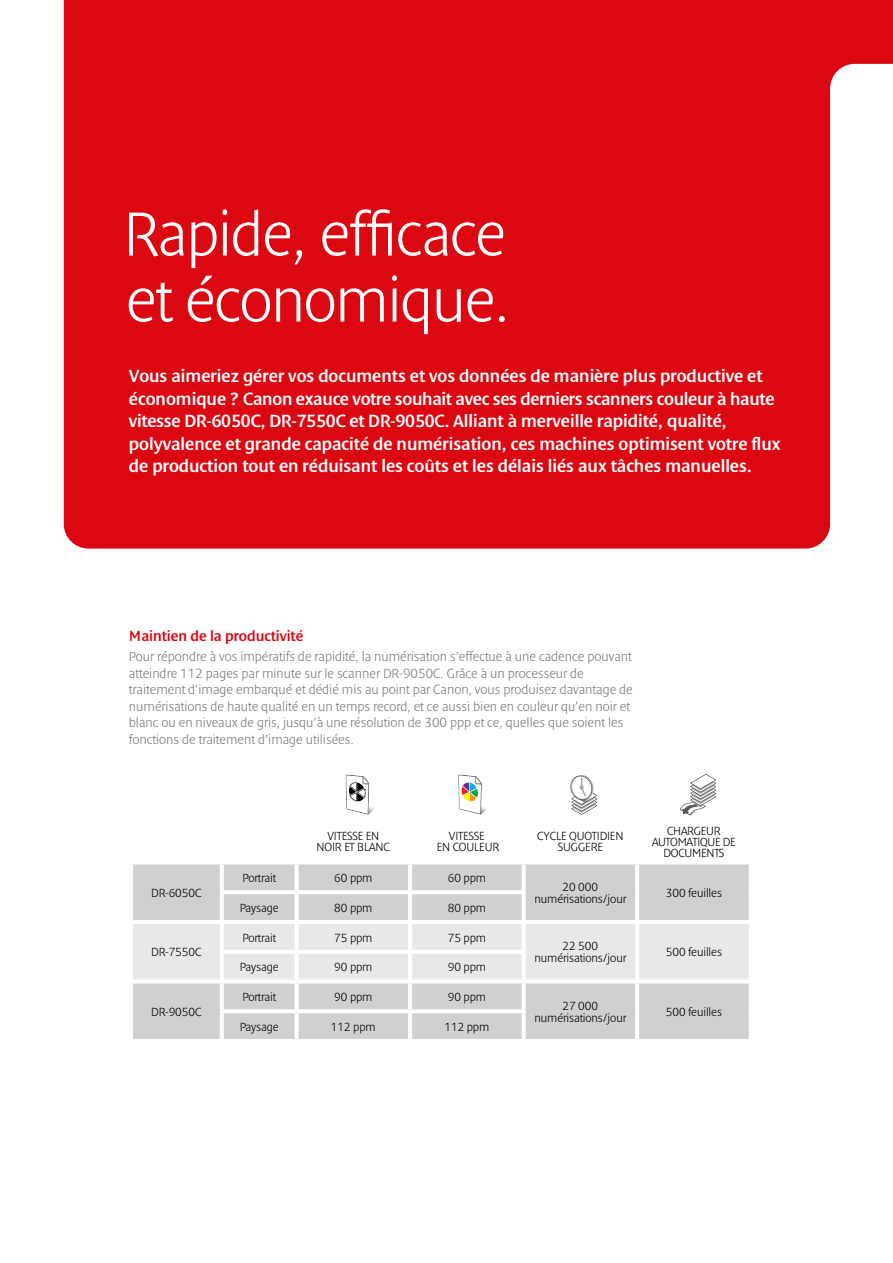
<style>
.page{position:relative;width:893px;height:1263px;background:#fff}
.page>*{position:absolute;margin:0;border:0;box-sizing:border-box;transform-origin:0 0}
.t1{font:300 63px/66px "Denda New";letter-spacing:-.02em;color:#fff}
.t2{font:600 18px/22.5px "Denda New";color:#fff}
.t3{font:600 15px "Denda New";color:#db0812}
.t4{font:300 13.5px/16.5px "Denda New";color:#7c7b7b}
.t5{font:300 12px/10.9px "Denda New";letter-spacing:-.01em;color:#000;text-align:center}
</style>
<div class="page">
<div style="left:64px;top:0;width:829px;height:549px;background:#db0812"></div>
<div style="left:133px;top:864px;width:616px;height:175px;background:#d0d0d0"></div>
<div style="left:133px;top:924px;width:616px;height:55px;background:#e8e8e8"></div>
<hr style="left:220px;top:864px;width:4px;height:26px;background:#fff">
<svg style="left:295px;top:864px;width:4px;height:26px"></svg>
<hr style="left:408px;top:864px;width:4px;height:26px;background:#fff">
<svg style="left:522px;top:864px;width:4px;height:26px"></svg>
<hr style="left:635px;top:864px;width:4px;height:28px;background:#fff">
<hr style="left:220px;top:890px;width:77px;height:4px;background:#fff">
<hr style="left:220px;top:894px;width:4px;height:26px;background:#fff">
<hr style="left:297px;top:890px;width:113px;height:4px;background:#fff">
<svg style="left:295px;top:894px;width:4px;height:26px"></svg>
<hr style="left:410px;top:890px;width:116px;height:4px;background:#fff">
<hr style="left:408px;top:894px;width:4px;height:26px;background:#fff">
<svg style="left:522px;top:894px;width:4px;height:26px"></svg>
<hr style="left:635px;top:892px;width:4px;height:28px;background:#fff">
<hr style="left:129px;top:920px;width:93px;height:4px;background:#fff">
<hr style="left:222px;top:920px;width:75px;height:4px;background:#fff">
<hr style="left:220px;top:924px;width:4px;height:26px;background:#fff">
<hr style="left:297px;top:920px;width:113px;height:4px;background:#fff">
<hr style="left:295px;top:924px;width:4px;height:26px;background:#fff">
<hr style="left:410px;top:920px;width:114px;height:4px;background:#fff">
<hr style="left:408px;top:924px;width:4px;height:26px;background:#fff">
<hr style="left:524px;top:920px;width:113px;height:4px;background:#fff">
<hr style="left:522px;top:924px;width:4px;height:26px;background:#fff">
<hr style="left:637px;top:920px;width:116px;height:4px;background:#fff">
<hr style="left:635px;top:924px;width:4px;height:28px;background:#fff">
<hr style="left:220px;top:950px;width:77px;height:4px;background:#fff">
<hr style="left:220px;top:954px;width:4px;height:25px;background:#fff">
<hr style="left:297px;top:950px;width:113px;height:4px;background:#fff">
<hr style="left:295px;top:954px;width:4px;height:25px;background:#fff">
<hr style="left:410px;top:950px;width:116px;height:4px;background:#fff">
<hr style="left:408px;top:954px;width:4px;height:25px;background:#fff">
<hr style="left:522px;top:954px;width:4px;height:25px;background:#fff">
<hr style="left:635px;top:952px;width:4px;height:27px;background:#fff">
<svg style="left:133px;top:979px;width:89px;height:4px"></svg>
<svg style="left:222px;top:979px;width:75px;height:4px"></svg>
<hr style="left:220px;top:983px;width:4px;height:26px;background:#fff">
<svg style="left:297px;top:979px;width:113px;height:4px"></svg>
<svg style="left:295px;top:983px;width:4px;height:26px"></svg>
<svg style="left:410px;top:979px;width:114px;height:4px"></svg>
<hr style="left:408px;top:983px;width:4px;height:26px;background:#fff">
<svg style="left:524px;top:979px;width:113px;height:4px"></svg>
<svg style="left:522px;top:983px;width:4px;height:26px"></svg>
<svg style="left:637px;top:979px;width:112px;height:4px"></svg>
<hr style="left:635px;top:983px;width:4px;height:28px;background:#fff">
<hr style="left:220px;top:1013px;width:4px;height:26px;background:#fff">
<svg style="left:295px;top:1013px;width:4px;height:26px"></svg>
<hr style="left:408px;top:1013px;width:4px;height:26px;background:#fff">
<svg style="left:522px;top:1013px;width:4px;height:26px"></svg>
<hr style="left:635px;top:1011px;width:4px;height:28px;background:#fff">
<svg style="left:220px;top:1009px;width:77px;height:4px"></svg>
<svg style="left:297px;top:1009px;width:113px;height:4px"></svg>
<svg style="left:410px;top:1009px;width:116px;height:4px"></svg>
<svg style="left:458px;top:774px;width:29px;height:41px"></svg>
<svg style="left:570px;top:775px;width:27px;height:40px"></svg>
<svg style="left:680px;top:774px;width:36px;height:41px"></svg>
<svg style="left:345px;top:774px;width:29px;height:41px"></svg>
<h1 class="t1" style="left:123px;top:202px;width:388px">Rapide, efficace et économique.</h1>
<p class="t2" style="left:129px;top:365px;width:653px">Vous aimeriez gérer vos documents et vos données de manière plus productive et économique ? Canon exauce votre souhait avec ses derniers scanners couleur à haute vitesse DR-6050C, DR-7550C et DR-9050C. Alliant à merveille rapidité, qualité, polyvalence et grande capacité de numérisation, ces machines optimisent votre flux de production tout en réduisant les coûts et les délais liés aux tâches manuelles.</p>
<p class="t3" style="left:129px;top:627px;width:176px">M aintien de la productivité</p>
<p class="t4" style="left:129px;top:649px;width:505px">Pour répondre à vos impératifs de rapidité, la numérisation s’effectue à une cadence pouvant atteindre 112 pages par minute sur le scanner DR-9050C. Grâce à un processeur de traitement d’image embarqué et dédié mis au point par Canon, vous produisez davantage de numérisations de haute qualité en un temps record, et ce aussi bien en couleur qu’en noir et blanc ou en niveaux de gris, jusqu’à une résolution de 300 ppp et ce, quelles que soient les fonctions de traitement d’image utilisées.</p>
<p class="t5" style="left:151px;top:887px;width:52px">DR-6050C</p>
<p class="t5" style="left:151px;top:947px;width:52px">DR-7550C</p>
<p class="t5" style="left:151px;top:1006px;width:52px">DR-9050C</p>
<p class="t5" style="left:327px;top:831px;width:13px">Vitesse</p>
<p class="t5" style="left:366px;top:831px;width:7px">en</p>
<p class="t5" style="left:317px;top:842px;width:7px">noir</p>
<p class="t5" style="left:344px;top:842px;width:21px">et blanc</p>
<p class="t5" style="left:437px;top:831px;width:25px;text-align:right">Vitesse<br>en couleur</p>
<p class="t5" style="left:537px;top:831px;width:88px">CYCLE QUOTIDIEN<br>SUGGERE</p>
<p class="t5" style="left:652px;top:825px;width:85px">CHARGEUR<br>AUTOMATIQUE DE<br>DOCUMENTS</p>
<p class="t5" style="left:242px;top:873px;width:35px">Portrait</p>
<p class="t5" style="left:334px;top:873px;width:40px">60 ppm</p>
<p class="t5" style="left:448px;top:873px;width:40px">60 ppm</p>
<p class="t5" style="left:240px;top:902px;width:41px">Paysage</p>
<p class="t5" style="left:334px;top:902px;width:40px">80 ppm</p>
<p class="t5" style="left:448px;top:902px;width:40px">80 ppm</p>
<p class="t5" style="left:242px;top:932px;width:35px">Portrait</p>
<p class="t5" style="left:334px;top:932px;width:40px">75 ppm</p>
<p class="t5" style="left:448px;top:932px;width:40px">75 ppm</p>
<p class="t5" style="left:240px;top:962px;width:41px">Paysage</p>
<p class="t5" style="left:334px;top:962px;width:40px">90 ppm</p>
<p class="t5" style="left:448px;top:962px;width:40px">90 ppm</p>
<p class="t5" style="left:242px;top:992px;width:35px">Portrait</p>
<p class="t5" style="left:334px;top:992px;width:40px">90 ppm</p>
<p class="t5" style="left:448px;top:992px;width:40px">90 ppm</p>
<p class="t5" style="left:240px;top:1021px;width:41px">Paysage</p>
<p class="t5" style="left:331px;top:1021px;width:46px">112 ppm</p>
<p class="t5" style="left:444px;top:1021px;width:46px">112 ppm</p>
<p class="t5" style="left:535px;top:881px;width:93px;line-height:12px">20 000 numérisations/jour</p>
<p class="t5" style="left:666px;top:887px;width:58px">300 feuilles</p>
<p class="t5" style="left:535px;top:940px;width:93px;line-height:12px">22 500 numérisations/jour</p>
<p class="t5" style="left:666px;top:947px;width:58px">500 feuilles</p>
<p class="t5" style="left:535px;top:1000px;width:93px;line-height:12px">27 000 numérisations/jour</p>
<p class="t5" style="left:666px;top:1006px;width:58px">500 feuilles</p>
</div>
